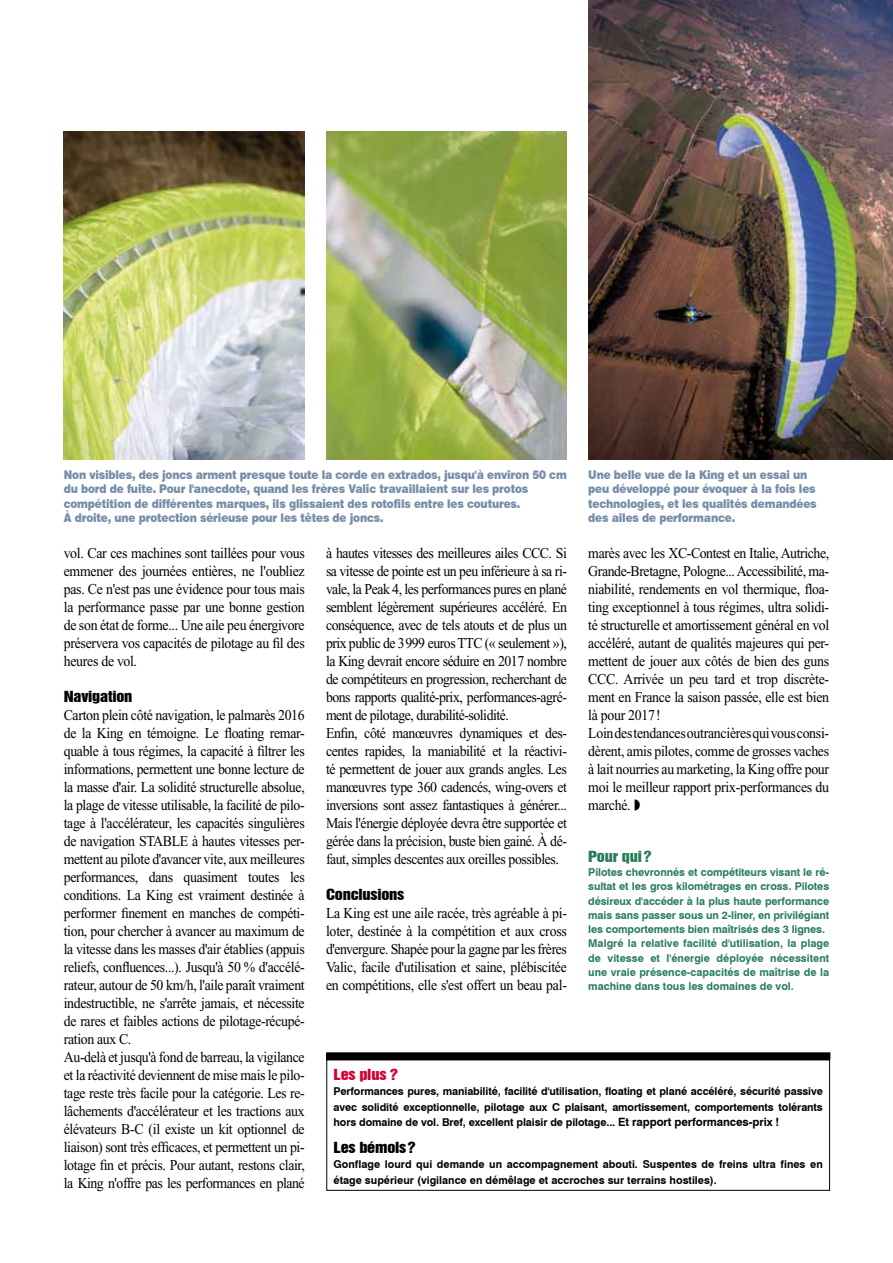
<style>
.page{position:relative;width:893px;height:1263px;background:#fff}
.page>*{position:absolute;margin:0;border:0;box-sizing:border-box;transform-origin:0 0}
.t1{font:15px/18px "Times New Roman";letter-spacing:-.025em;color:#000;scale:.92 1}
.t2{font:14.1px "Swiss 921 BT Regular A";letter-spacing:-.015em;color:#000;scale:1.18 1}
.t3{font:14.1px "Swiss 921 BT Regular A";letter-spacing:-.015em;color:#d2002e;scale:1.18 1}
.t4{font:14.1px "Swiss 921 BT Regular A";letter-spacing:-.015em;color:#287d59;scale:1.18 1}
.t5{font:900 12px/14.2px "Swiss 721 BT";letter-spacing:-.015em;color:#768eaa;scale:.88 1}
.t6{font:700 10.8px/15.3px "Swiss 721 BT";color:#000;text-align:justify}
.t7{font:700 10.8px/14.2px "Swiss 721 BT";letter-spacing:-.01em;color:#287d59}
.s1{font-size:11.55px}
</style>
<div class="page">
<div style="left:326px;top:1059px;width:504px;height:132px;border:1px solid #000"></div>
<div style="left:327px;top:1053px;width:503px;height:6px;background:#000"></div>
<div style="left:326px;top:1052px;width:504px;height:7px;border:1px solid #000"></div>
<img style="left:64px;top:132px;width:241px;height:327px">
<img style="left:326px;top:132px;width:241px;height:327px">
<img style="left:588px;top:0;width:305px;height:459px">
<p class="t5" style="left:64px;top:467px;width:573px">Non visibles, des joncs arment presque toute la corde en extrados, jusqu'à environ 50 cm du bord de fuite. Pour l'anecdote, quand les frères Valic travaillaient sur les protos compétition de différentes marques, ils glissaient des rotofils entre les coutures.<br>À droite, une protection sérieuse pour les têtes de joncs.</p>
<p class="t1" style="left:64px;top:544px;width:263px;text-align:justify">vol. Car ces machines sont taillées pour vous emmener des journées entières, ne l'oubliez pas. Ce n'est pas une évidence pour tous mais la performance passe par une bonne gestion de son état de forme... Une aile peu énergivore préservera vos capacités de pilotage au fil des heures de vol.</p>
<p class="t2" style="left:64px;top:687px;width:60px">Navigation</p>
<p class="t1" style="left:64px;top:706px;width:263px">Carton plein côté navigation, le palmarès 2016 de la King en témoigne. Le floating remar&shy;quable à tous régimes, la capacité à filtrer les informations, permettent une bonne lecture de la masse d'air. La solidité structurelle absolue, la plage de vitesse utilisable, la facilité de pilo&shy;tage à l'accélérateur, les capacités singulières de navigation STABLE à hautes vitesses per&shy;mettent au pilote d'avancer vite, aux meilleures performances, dans quasiment toutes les conditions. La King est vraiment destinée à performer finement en manches de compéti&shy;tion, pour chercher à avancer au maximum de la vitesse dans les masses d'air établies (appuis reliefs, confluences...). Jusqu'à 50 % d'accélé&shy;rateur, autour de 50 km/h, l'aile paraît vraiment indestructible, ne s'arrête jamais, et nécessite de rares et faibles actions de pilotage-récupé&shy;ration aux C.<br>Au-delà et jusqu'à fond de barreau, la vigilance et la réactivité deviennent de mise mais le pilo&shy;tage reste très facile pour la catégorie. Les re&shy;lâchements d'accélérateur et les tractions aux élévateurs B-C (il existe un kit optionnel de liaison) sont très efficaces, et permettent un pi&shy;lotage fin et précis. Pour autant, restons clair, la King n'offre pas les performances en plané</p>
<p class="t5" style="left:588px;top:467px;width:261px">Une belle vue de la King et un essai un peu développé pour évoquer à la fois les technologies, et les qualités demandées des ailes de performance.</p>
<p class="t1" style="left:588px;top:544px;width:263px">marès avec les XC-Contest en Italie, Autriche, Grande-Bretagne, Pologne... Accessibilité, ma&shy;niabilité, rendements en vol thermique, floa&shy;ting exceptionnel à tous régimes, ultra solidi&shy;té structurelle et amortissement général en vol accéléré, autant de qualités majeures qui per&shy;mettent de jouer aux côtés de bien des guns CCC. Arrivée un peu tard et trop discrète&shy;ment en France la saison passée, elle est bien là pour 2017!<br>Loin des tendances outrancières qui vous consi&shy;dèrent, amis pilotes, comme de grosses vaches à lait nourries au marketing, la King offre pour moi le meilleur rapport prix-performances du marché.</p>
<p class="t1" style="left:326px;top:544px;width:263px">à hautes vitesses des meilleures ailes CCC. Si sa vitesse de pointe est un peu inférieure à sa ri&shy;vale, la Peak 4, les performances pures en plané semblent légèrement supérieures accéléré. En conséquence, avec de tels atouts et de plus un prix public de 3999 euros TTC (« seulement »), la King devrait encore séduire en 2017 nombre de compétiteurs en progression, recherchant de bons rapports qualité-prix, performances-agré&shy;ment de pilotage, durabilité-solidité.<br>Enfin, côté manœuvres dynamiques et des&shy;centes rapides, la maniabilité et la réactivi&shy;té permettent de jouer aux grands angles. Les manœuvres type 360 cadencés, wing-overs et inversions sont assez fantastiques à générer...<br>Mais l'énergie déployée devra être supportée et gérée dans la précision, buste bien gainé. À dé&shy;faut, simples descentes aux oreilles possibles.</p>
<p class="t2" style="left:326px;top:885px;width:68px">Conclusions</p>
<p class="t1" style="left:326px;top:904px;width:263px;text-align:justify">La King est une aile racée, très agréable à pi&shy;loter, destinée à la compétition et aux cross d'envergure. Shapée pour la gagne par les frères Valic, facile d'utilisation et saine, plébiscitée en compétitions, elle s'est offert un beau pal-</p>
<p class="t4" style="left:588px;top:847px;width:55px">Pour qui?</p>
<p class="t7" style="left:588px;top:865px;width:242px">Pilotes chevronnés et compétiteurs visant le ré&shy;sultat et les gros kilométrages en cross. Pilotes désireux d'accéder à la plus haute performance mais sans passer sous un 2-liner, en privilégiant les comportements bien maîtrisés des 3 lignes.<br>Malgré la relative facilité d'utilisation, la plage de vitesse et l'énergie déployée nécessitent une vraie présence-capacités de maîtrise de la machine dans tous les domaines de vol.</p>
<p class="t3" style="left:333px;top:1065px;width:56px">Les plus ?</p>
<p class="t6" style="left:333px;top:1084px;width:491px">Performances pures, maniabilité, facilité d'utilisation, floating et plané accéléré, sécurité passive avec solidité exceptionnelle, pilotage aux C plaisant, amortissement, comportements tolérants hors domaine de vol. Bref, excellent plaisir de pilotage... <span class="s1">Et rapport performances-prix !</span></p>
<p class="t2" style="left:333px;top:1138px;width:71px">Les bémols?</p>
<p class="t6" style="left:333px;top:1157px;width:491px">Gonflage lourd qui demande un accompagnement abouti. Suspentes de freins ultra fines en étage supérieur (vigilance en démêlage et accroches sur terrains hostiles).</p>
</div>
